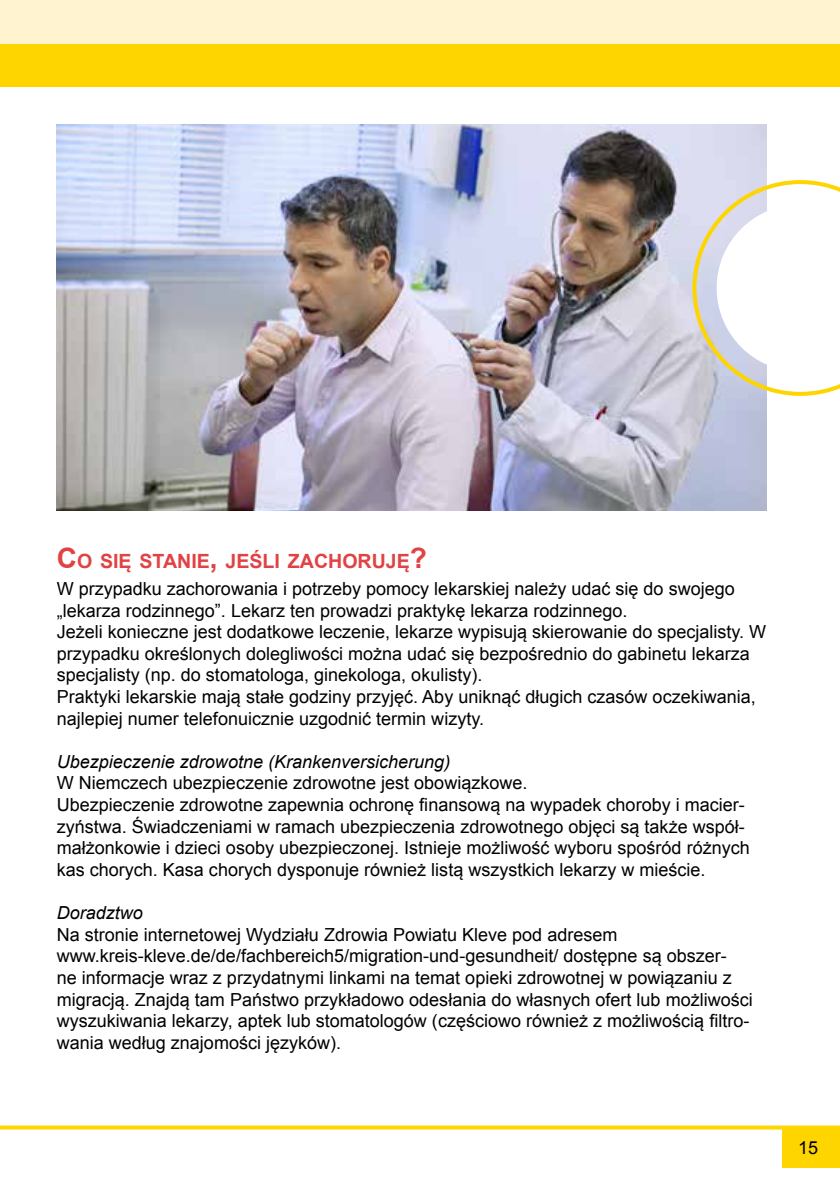
<style>
.page{position:relative;width:840px;height:1191px;background:#fff}
.page>*{position:absolute;margin:0;border:0;box-sizing:border-box;transform-origin:0 0}
.t1{font:700 19.6px "Arial";color:#e14243}
.t2{font:18px/21.6px "Arial";color:#000}
.t3{font:italic 18px "Arial";color:#000}
.s1{font-size:28px}
</style>
<div class="page">
<div style="left:0;top:43px;width:839px;height:43px;background:#ffd500"></div>
<div style="left:0;top:0;width:839px;height:44px;background:#fff4cf"></div>
<div style="left:782px;top:1128px;width:57px;height:40px;background:#ffd500"></div>
<svg style="left:0;top:1125px;width:839px;height:4px;background:#ffda22"></svg>
<img style="left:57px;top:125px;width:708px;height:385px">
<svg style="left:692px;top:180px;width:147px;height:216px"></svg>
<p class="t1" style="left:57px;top:548px;width:371px"><span class="s1">C</span>O SIĘ STANIE<span class="s1">,</span> JEŚLI ZACHORUJĘ<span class="s1">?</span></p>
<p class="t2" style="left:57px;top:578px;width:710px">W przypadku zachorowania i potrzeby pomocy lekarskiej należy udać się do swojego „lekarza rodzinnego”. Lekarz ten prowadzi praktykę lekarza rodzinnego.<br>Jeżeli konieczne jest dodatkowe leczenie, lekarze wypisują skierowanie do specjalisty. W przypadku określonych dolegliwości można udać się bezpośrednio do gabinetu lekarza specjalisty (np. do stomatologa, ginekologa, okulisty).<br>Praktyki lekarskie mają stałe godziny przyjęć. Aby uniknąć długich czasów oczekiwania, najlepiej numer telefonuicznie uzgodnić termin wizyty.</p>
<p class="t3" style="left:57px;top:750px;width:395px">Ubezpieczenie zdrowotne (Krankenversicherung)</p>
<p class="t2" style="left:57px;top:772px;width:694px">W Niemczech ubezpieczenie zdrowotne jest obowiązkowe.<br>Ubezpieczenie zdrowotne zapewnia ochronę finansową na wypadek choroby i macier&shy;zyństwa. Świadczeniami w ramach ubezpieczenia zdrowotnego objęci są także współ&shy;małżonkowie i dzieci osoby ubezpieczonej. Istnieje możliwość wyboru spośród różnych kas chorych. Kasa chorych dysponuje również listą wszystkich lekarzy w mieście.</p>
<p class="t3" style="left:57px;top:901px;width:88px">Doradztwo</p>
<p class="t2" style="left:57px;top:923px;width:697px">Na stronie internetowej Wydziału Zdrowia Powiatu Kleve pod adresem www.kreis-kleve.de/de/fachbereich5/migration-und-gesundheit/ dostępne są obszer-<br>ne informacje wraz z przydatnymi linkami na temat opieki zdrowotnej w powiązaniu z migracją. Znajdą tam Państwo przykładowo odesłania do własnych ofert lub możliwości wyszukiwania lekarzy, aptek lub stomatologów (częściowo również z możliwością filtro&shy;wania według znajomości języków).</p>
<p class="t2" style="left:797px;top:1136px;width:22px">15</p>
</div>
